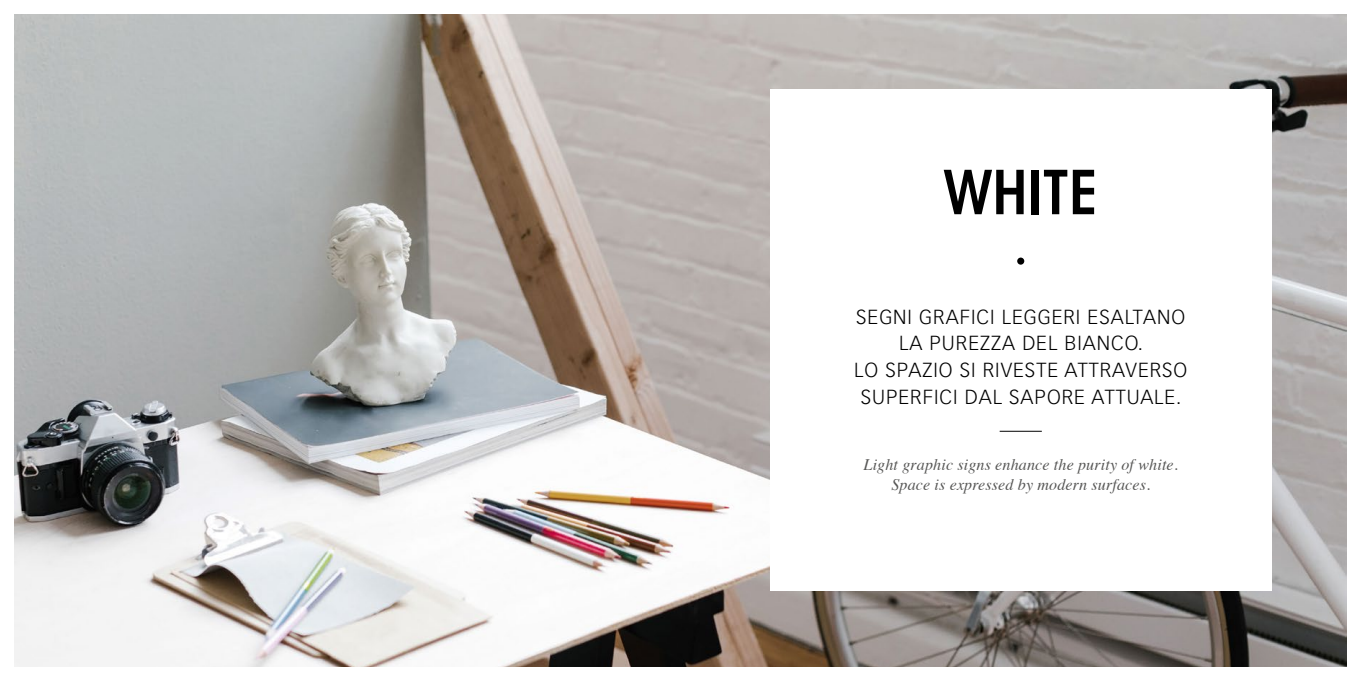
<style>
.page{position:relative;width:1361px;height:681px;background:#fff}
.page>*{position:absolute;margin:0;border:0;box-sizing:border-box;transform-origin:0 0}
.t1{font:600 condensed 60px "ITC Avant Garde Std";color:#000}
.t2{font:300 20px "Vectora LT Std";letter-spacing:.05em;color:#000}
.t3{font:italic 16px "Times";letter-spacing:.01em;color:#575756}
</style>
<div class="page">
<img style="left:14px;top:14px;width:1332px;height:652px">
<div style="left:770px;top:90px;width:501px;height:501px;background:#fff"></div>
<div style="left:1017px;top:257px;width:7px;height:7px;background:#000;border-radius:50%"></div>
<hr style="left:999px;top:431px;width:43px;height:1px;background:#000">
<p class="t1" style="left:943px;top:155px;width:156px">WHITE</p>
<p class="t2" style="left:856px;top:305px;width:330px">SEGNI GRAFICI LEGGERI ESALTANO</p>
<p class="t2" style="left:899px;top:331px;width:246px">LA PUREZZA DEL BIANCO.</p>
<p class="t2" style="left:854px;top:358px;width:335px">LO SPAZIO SI RIVESTE ATTRAVERSO</p>
<p class="t2" style="left:861px;top:385px;width:322px">SUPERFICI DAL SAPORE ATTUALE.</p>
<p class="t3" style="left:863px;top:450px;width:316px">Light graphic signs enhance the purity of white.</p>
<p class="t3" style="left:891px;top:470px;width:260px">Space is expressed by modern surfaces.</p>
</div>
